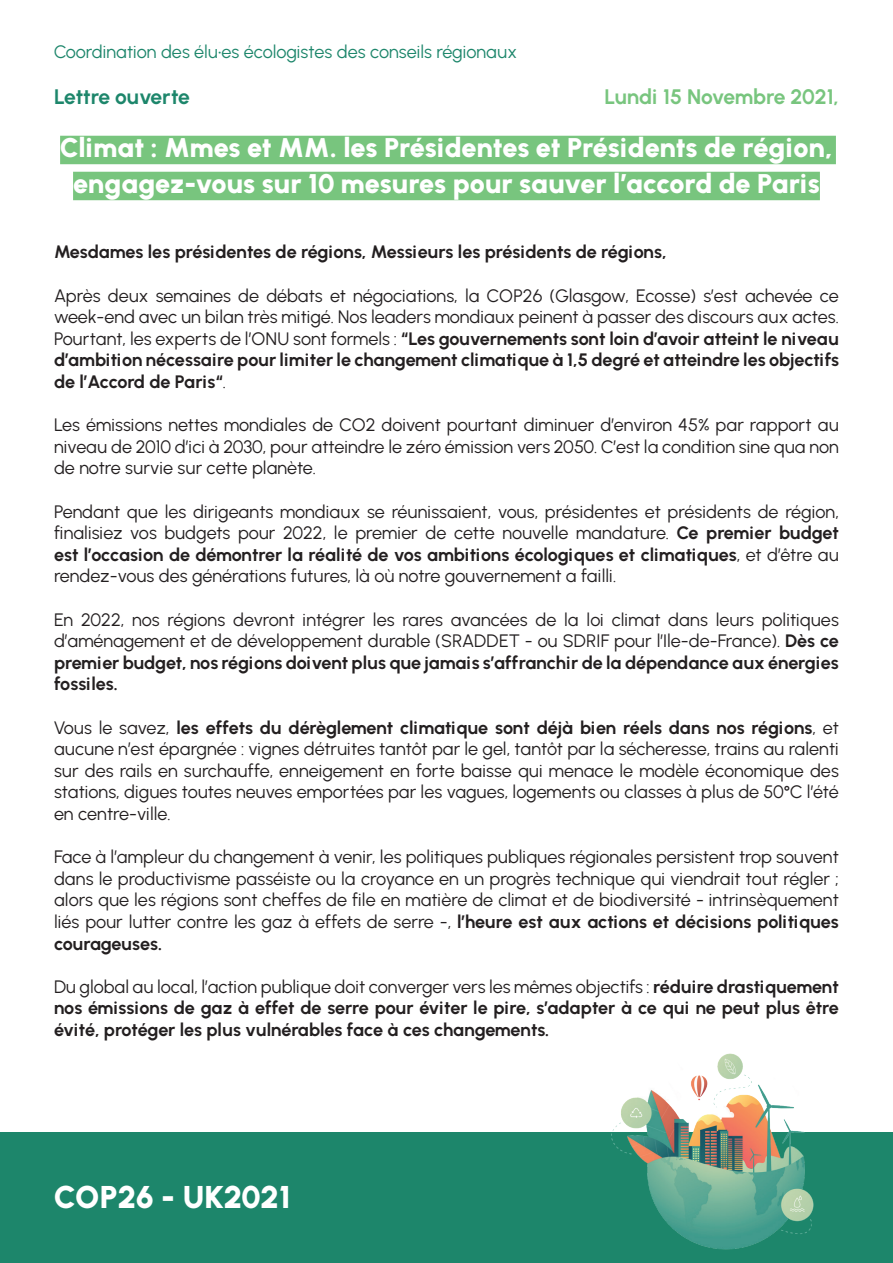
<style>
.page{position:relative;width:893px;height:1263px;background:#fff}
.page>*{position:absolute;margin:0;border:0;box-sizing:border-box;transform-origin:0 0}
.t1{font:900 31.5px "Urbanist";color:#fff}
.t2{font:900 27px/36px "Urbanist";letter-spacing:-.01em;color:#fff;text-align:center}
.t3{font:700 21px "Urbanist";letter-spacing:-.01em;color:#78c57e}
.t4{font:700 21px "Urbanist";letter-spacing:-.01em;color:#1d866b}
.t5{font:18px/21.6px "Urbanist";letter-spacing:-.005em;color:#231f20;text-align:justify}
.t6{font:700 18px/21.6px "Urbanist";letter-spacing:-.01em;color:#231f20;text-align:justify}
.t7{font:18px "Urbanist";letter-spacing:-.005em;color:#1d866b}
.s1{font-weight:700}
.s2{font-weight:400}
</style>
<div class="page">
<div style="left:0;top:1132px;width:893px;height:131px;background:#1d866b"></div>
<img style="left:611px;top:1053px;width:203px;height:197px">
<div style="left:60px;top:136px;width:776px;height:28px;background:#78c57e"></div>
<div style="left:73px;top:172px;width:747px;height:28px;background:#78c57e"></div>
<p class="t7" style="left:54px;top:41px;width:464px">Coordination des élu•es écologistes des conseils régionaux</p>
<p class="t4" style="left:54px;top:84px;width:137px">Lettre ouverte</p>
<p class="t3" style="left:604px;top:84px;width:236px">Lundi 15 Novembre 2021,</p>
<h2 class="t2" style="left:60px;top:130px;width:774px">Climat : Mmes et MM. les Présidentes et Présidents de région, engagez-vous sur 10 mesures pour sauver l’accord de Paris</h2>
<p class="t6" style="left:54px;top:241px;width:614px">Mesdames les présidentes de régions, Messieurs les présidents de régions,</p>
<p class="t5" style="left:54px;top:284px;width:786px">Après deux semaines de débats et négociations, la COP26 (Glasgow, Ecosse) s’est achevée ce week-end avec un bilan très mitigé. Nos leaders mondiaux peinent à passer des discours aux actes.<br>Pourtant, les experts de l’ONU sont formels : <span class="s1">“Les gouvernements sont loin d’avoir atteint le niveau d’ambition nécessaire pour limiter le changement climatique à 1,5 degré et atteindre les objectifs de l’Accord de Paris“</span>.</p>
<p class="t5" style="left:54px;top:414px;width:786px">Les émissions nettes mondiales de CO2 doivent pourtant diminuer d’environ 45% par rapport au niveau de 2010 d’ici à 2030, pour atteindre le zéro émission vers 2050. C’est la condition sine qua non de notre survie sur cette planète.</p>
<p class="t5" style="left:54px;top:500px;width:786px">Pendant que les dirigeants mondiaux se réunissaient, vous, présidentes et présidents de région, finalisiez vos budgets pour 2022, le premier de cette nouvelle mandature. <span class="s1">Ce premier budget est l’occasion de démontrer la réalité de vos ambitions écologiques et climatiques</span>, et d’être au rendez-vous des générations futures, là où notre gouvernement a failli.</p>
<p class="t5" style="left:54px;top:608px;width:786px">En 2022, nos régions devront intégrer les rares avancées de la loi climat dans leurs politiques d’aménagement et de développement durable (SRADDET - ou SDRIF pour l’Ile-de-France). <span class="s1">Dès ce premier budget, nos régions doivent plus que jamais s’affranchir de la dépendance aux énergies fossiles.</span></p>
<p class="t5" style="left:54px;top:716px;width:786px">Vous le savez, <span class="s1">les effets du dérèglement climatique sont déjà bien réels dans nos régions</span>, et aucune n’est épargnée : vignes détruites tantôt par le gel, tantôt par la sécheresse, trains au ralenti sur des rails en surchauffe, enneigement en forte baisse qui menace le modèle économique des stations, digues toutes neuves emportées par les vagues, logements ou classes à plus de 50°C l’été en centre-ville.</p>
<p class="t5" style="left:54px;top:846px;width:786px">Face à l’ampleur du changement à venir, les politiques publiques régionales persistent trop souvent dans le productivisme passéiste ou la croyance en un progrès technique qui viendrait tout régler ; alors que les régions sont cheffes de file en matière de climat et de biodiversité - intrinsèquement liés pour lutter contre les gaz à effets de serre -, <span class="s1">l’heure est aux actions et décisions politiques courageuses.</span></p>
<p class="t6" style="left:54px;top:976px;width:786px"><span class="s2">Du global au local, l’action publique doit converger vers les mêmes objectifs :</span> réduire drastiquement nos émissions de gaz à effet de serre pour éviter le pire, s’adapter à ce qui ne peut plus être évité, protéger les plus vulnérables face à ces changements.</p>
<h1 class="t1" style="left:54px;top:1178px;width:238px">COP26 - UK2021</h1>
</div>
